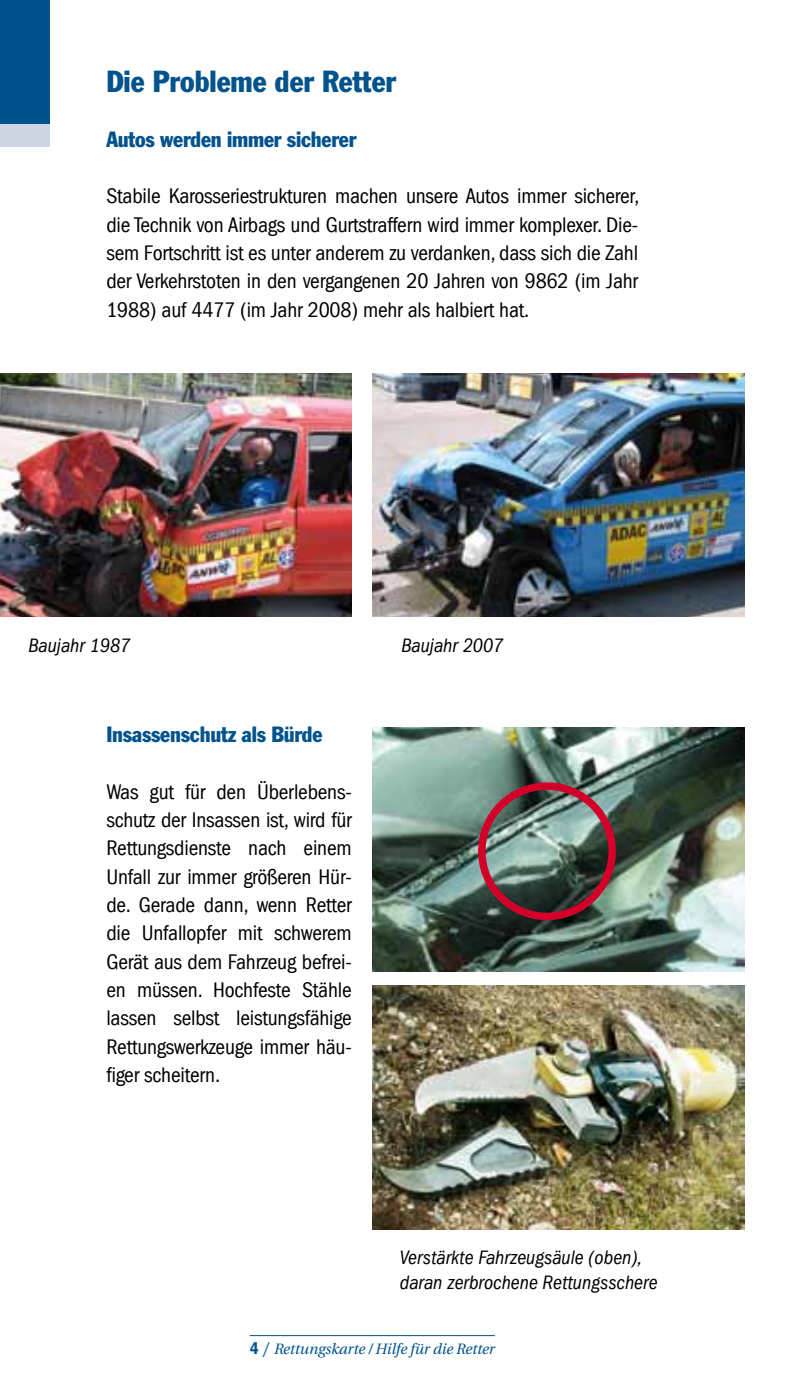
<style>
.page{position:relative;width:791px;height:1382px;background:#fff}
.page>*{position:absolute;margin:0;border:0;box-sizing:border-box;transform-origin:0 0}
.t1{font:condensed 30px "Franklin Gothic";color:#00538d}
.t2{font:condensed 21.75px/28.2px "Franklin Gothic LT Com";letter-spacing:-.01em;color:#000;text-align:justify}
.t3{font:condensed 21.75px "Franklin Gothic";letter-spacing:-.01em;color:#00538d}
.t4{font:italic condensed 20px/25px "Franklin Gothic LT Com";color:#000}
.t5{font:italic 15px "Utopia";letter-spacing:-.01em;color:#00538d}
.s1{font-family:"Franklin Gothic LT Com Dm Cn";font-style:normal;font-size:17.5px}
.s2{font-family:"Franklin Gothic LT Com";font-style:normal;font-stretch:condensed;font-size:17.5px}
</style>
<div class="page">
<hr style="left:250px;top:1335px;width:245px;height:1px;background:#00538d">
<img style="left:373px;top:373px;width:371px;height:244px">
<img style="left:0;top:373px;width:351px;height:244px">
<img style="left:373px;top:728px;width:371px;height:243px">
<img style="left:373px;top:986px;width:371px;height:243px">
<div style="left:0;top:0;width:50px;height:124px;background:#00538d"></div>
<div style="left:0;top:124px;width:50px;height:23px;background:#cfd6e3"></div>
<div style="left:478px;top:782px;width:138px;height:138px;border:8px solid #d20029;border-radius:50%"></div>
<p class="t1" style="left:106px;top:63px;width:291px">Die Probleme der Retter</p>
<p class="t3" style="left:106px;top:126px;width:251px">Autos werden immer sicherer</p>
<p class="t2" style="left:106px;top:182px;width:534px">Stabile Karosseriestrukturen machen unsere Autos immer sicherer, die Technik von Airbags und Gurtstraffern wird immer komplexer. Die&shy;sem Fortschritt ist es unter anderem zu verdanken, dass sich die Zahl der Verkehrstoten in den vergangenen 20 Jahren von 9862 (im Jahr 1988) auf 4477 (im Jahr 2008) mehr als halbiert hat.</p>
<p class="t4" style="left:28px;top:633px;width:104px">Baujahr 1987</p>
<p class="t3" style="left:106px;top:721px;width:218px">Insassenschutz als Bürde</p>
<p class="t2" style="left:106px;top:778px;width:247px">Was gut für den Überlebens&shy;schutz der Insassen ist, wird für Rettungsdienste nach einem Unfall zur immer größeren Hür&shy;de. Gerade dann, wenn Retter die Unfallopfer mit schwerem Gerät aus dem Fahrzeug befrei&shy;en müssen. Hochfeste Stähle lassen selbst leistungsfähige Rettungswerkzeuge immer häu&shy;figer scheitern.</p>
<p class="t4" style="left:401px;top:633px;width:104px">Baujahr 2007</p>
<p class="t4" style="left:400px;top:1245px;width:259px">Verstärkte Fahrzeugsäule (oben), daran zerbrochene Rettungsschere</p>
<p class="t5" style="left:250px;top:1340px;width:246px"><span class="s1">4</span> <span class="s2">/</span> Rettungskarte / Hilfe für die Retter</p>
</div>
